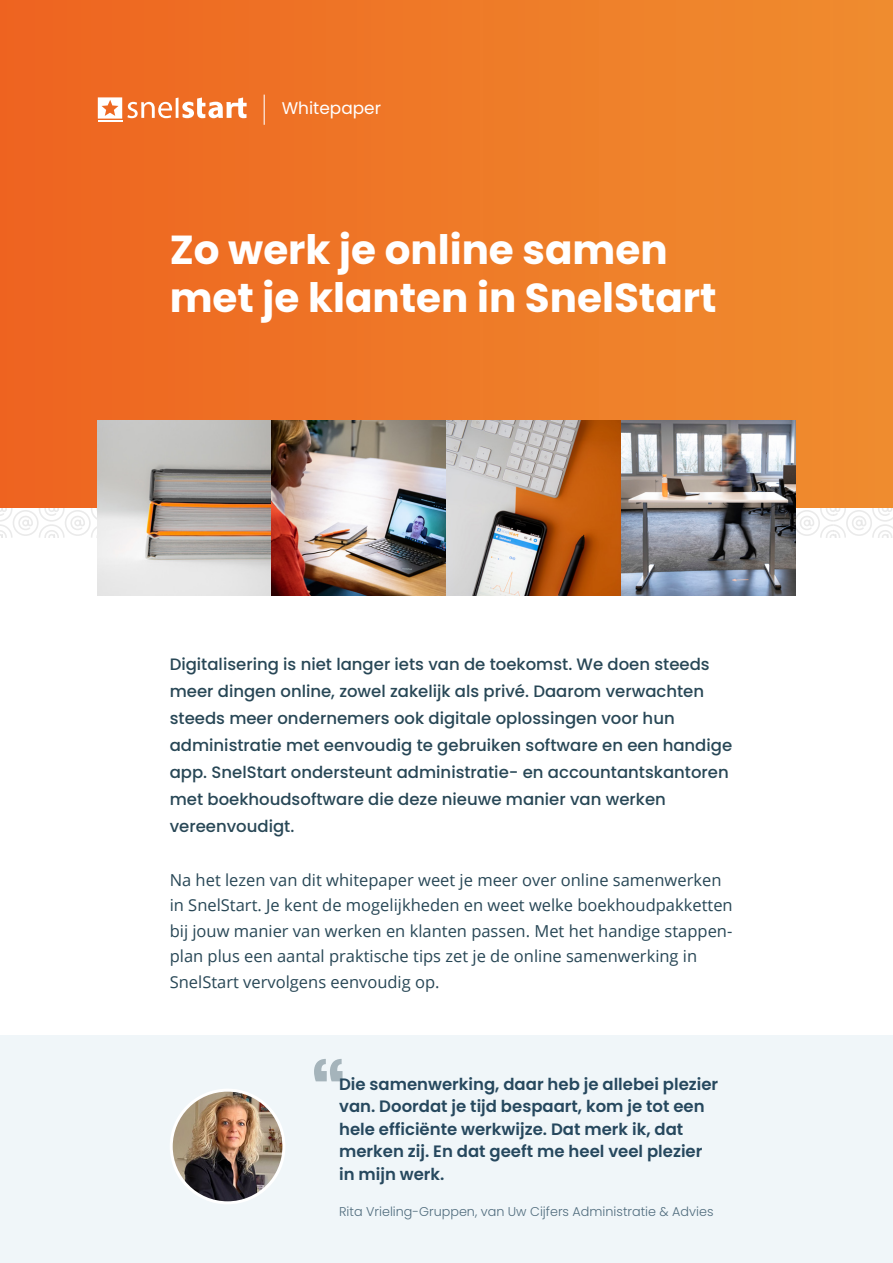
<style>
.page{position:relative;width:893px;height:1263px;background:#fff}
.page>*{position:absolute;margin:0;border:0;box-sizing:border-box;transform-origin:0 0}
.t1{font:700 40.5px/48.6px "Poppins";color:#fff}
.t2{font:16.95px "Poppins";color:#fff}
.Inleiding{font:500 16.5px/27px "Poppins";color:#284756}
.Inleiding-2{font:16.5px/25.5px "Open Sans";color:#284756}
.t3{font:600 16.5px/22.5px "Poppins";color:#26485e}
.t4{font:300 12.75px "Poppins";color:#516d7e}
</style>
<div class="page">
<div style="left:0;top:1035px;width:893px;height:228px;background:#f0f6f9"></div>
<svg style="left:0;top:452px;width:893px;height:86px"></svg>
<div style="left:0;top:0;width:892px;height:508px;background:linear-gradient(to right,#ee6421,#ef8d2f)"></div>
<hr style="left:98px;top:120px;width:24px;height:2px;background:#fff">
<svg style="left:98px;top:97px;width:149px;height:22px"></svg>
<hr style="left:264px;top:95px;width:1px;height:30px;background:#fff">
<img style="left:97px;top:421px;width:698px;height:174px">
<svg style="left:314px;top:1059px;width:29px;height:22px"></svg>
<img style="left:171px;top:1090px;width:113px;height:113px;border-radius:56px">
<div style="left:170px;top:1089px;width:115px;height:115px;border:3px solid #fff;border-radius:50%"></div>
<p class="t2" style="left:282px;top:99px;width:101px">Whitepaper</p>
<p class="t1" style="left:170px;top:225px;width:548px">Zo werk je online samen met je klanten in SnelStart</p>
<p class="Inleiding" style="left:170px;top:650px;width:564px">Digitalisering is niet langer iets van de toekomst. We doen steeds meer dingen online, zowel zakelijk als privé. Daarom verwachten steeds meer ondernemers ook digitale oplossingen voor hun administratie met eenvoudig te gebruiken software en een handige app. SnelStart ondersteunt administratie- en accountantskantoren met boekhoudsoftware die deze nieuwe manier van werken vereenvoudigt.</p>
<p class="Inleiding-2" style="left:170px;top:867px;width:564px">Na het lezen van dit whitepaper weet je meer over online samenwerken in SnelStart. Je kent de mogelijkheden en weet welke boekhoudpakketten bij jouw manier van werken en klanten passen. Met het handige stappen&shy;plan plus een aantal praktische tips zet je de online samenwerking in SnelStart vervolgens eenvoudig op.</p>
<p class="t3" style="left:339px;top:1073px;width:381px">Die samenwerking, daar heb je allebei plezier van. Doordat je tijd bespaart, kom je tot een hele efficiënte werkwijze. Dat merk ik, dat merken zij. En dat geeft me heel veel plezier in mijn werk.</p>
<p class="t4" style="left:339px;top:1204px;width:376px">Rita Vrieling-Gruppen, van Uw Cijfers Administratie &amp; Advies</p>
</div>
